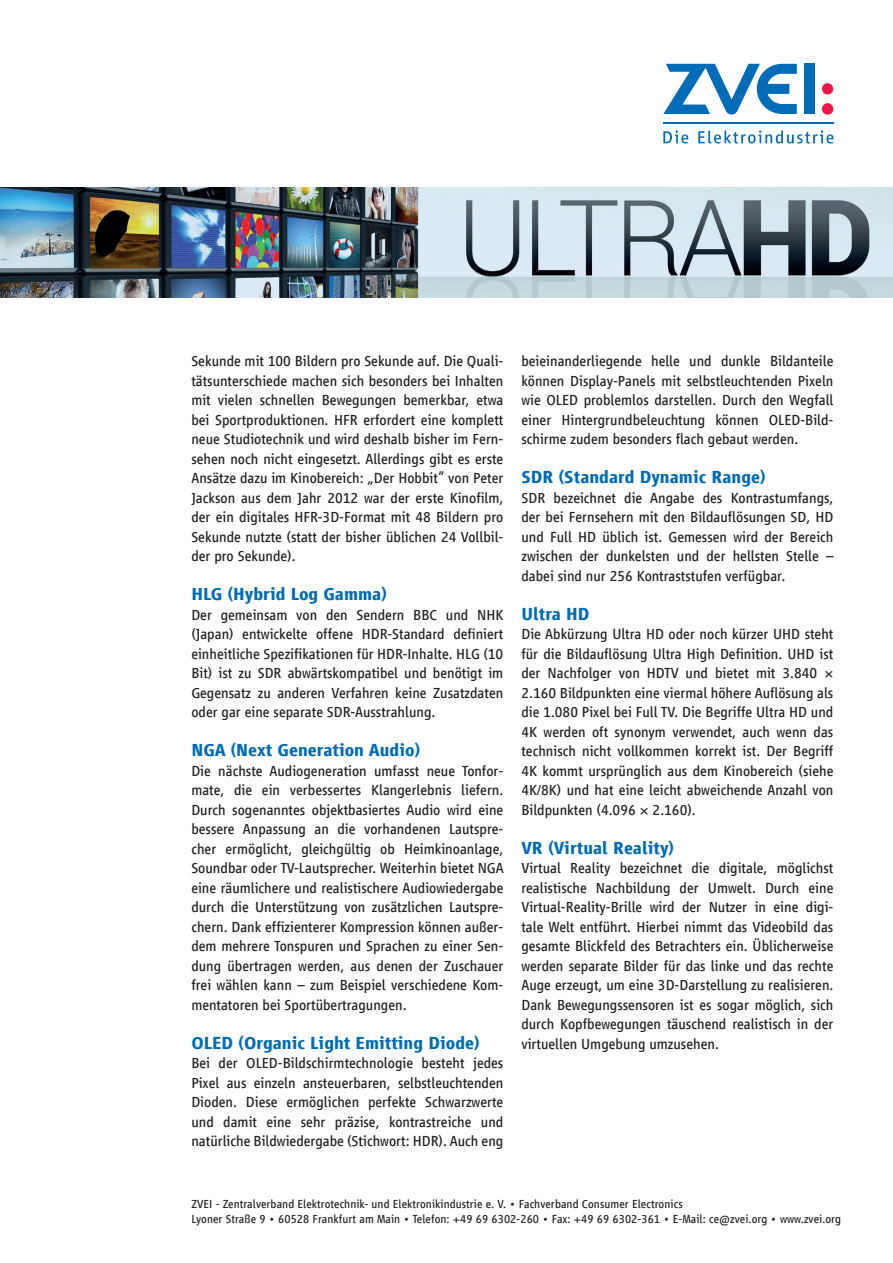
<style>
.page{position:relative;width:893px;height:1263px;background:#fff}
.page>*{position:absolute;margin:0;border:0;box-sizing:border-box;transform-origin:0 0}
.t1{font:700 18px "Vialog LT Com";color:#006cb7}
.t2{font:15px/19.5px "Vialog LT Com";color:#231f20;text-align:justify}
.t3{font:12px/15px "Vialog LT Com";letter-spacing:.005em;color:#231f20}
</style>
<div class="page">
<svg style="left:663px;top:64px;width:134px;height:51px"></svg>
<div style="left:804px;top:64px;width:10px;height:50px;background:#006cb7"></div>
<div style="left:822px;top:83px;width:11px;height:12px;background:#ed1845;border-radius:50%"></div>
<div style="left:822px;top:103px;width:11px;height:12px;background:#ed1845;border-radius:50%"></div>
<hr style="left:663px;top:122px;width:170px;height:1px;background:#006cb7">
<svg style="left:663px;top:131px;width:25px;height:12px"></svg>
<svg style="left:698px;top:130px;width:135px;height:13px"></svg>
<img style="left:0;top:187px;width:893px;height:111px">
<p class="t2" style="left:191px;top:351px;width:314px">Sekunde mit 100 Bildern pro Sekunde auf. Die Quali&shy;tätsunterschiede machen sich besonders bei Inhalten mit vielen schnellen Bewegungen bemerkbar, etwa bei Sportproduktionen. HFR erfordert eine komplett neue Studiotechnik und wird deshalb bisher im Fern&shy;sehen noch nicht eingesetzt. Allerdings gibt es erste Ansätze dazu im Kinobereich: „Der Hobbit“ von Peter Jackson aus dem Jahr 2012 war der erste Kinofilm, der ein digitales HFR-3D-Format mit 48 Bildern pro Sekunde nutzte (statt der bisher üblichen 24 Vollbil&shy;der pro Sekunde).</p>
<p class="t1" style="left:191px;top:584px;width:197px">HLG (Hybrid Log Gamma)</p>
<p class="t2" style="left:191px;top:605px;width:314px">Der gemeinsam von den Sendern BBC und NHK (Japan) entwickelte offene HDR-Standard definiert einheitliche Spezifikationen für HDR-Inhalte. HLG (10<br>Bit) ist zu SDR abwärtskompatibel und benötigt im Gegensatz zu anderen Verfahren keine Zusatzdaten oder gar eine separate SDR-Ausstrahlung.</p>
<p class="t1" style="left:191px;top:740px;width:231px">NGA (Next Generation Audio)</p>
<p class="t2" style="left:191px;top:761px;width:314px">Die nächste Audiogeneration umfasst neue Tonfor&shy;mate, die ein verbessertes Klangerlebnis liefern.<br>Durch sogenanntes objektbasiertes Audio wird eine bessere Anpassung an die vorhandenen Lautspre&shy;cher ermöglicht, gleichgültig ob Heimkinoanlage, Soundbar oder TV-Lautsprecher. Weiterhin bietet NGA eine räumlichere und realistischere Audiowiedergabe durch die Unterstützung von zusätzlichen Lautspre&shy;chern. Dank effizienterer Kompression können außer&shy;dem mehrere Tonspuren und Sprachen zu einer Sen&shy;dung übertragen werden, aus denen der Zuschauer frei wählen kann – zum Beispiel verschiedene Kom&shy;mentatoren bei Sportübertragungen.</p>
<p class="t1" style="left:191px;top:1033px;width:290px">OLED (Organic Light Emitting Diode)</p>
<p class="t2" style="left:191px;top:1053px;width:314px">Bei der OLED-Bildschirmtechnologie besteht jedes Pixel aus einzeln ansteuerbaren, selbstleuchtenden Dioden. Diese ermöglichen perfekte Schwarzwerte und damit eine sehr präzise, kontrastreiche und natürliche Bildwiedergabe (Stichwort: HDR). Auch eng</p>
<p class="t2" style="left:521px;top:351px;width:314px">beieinanderliegende helle und dunkle Bildanteile können Display-Panels mit selbstleuchtenden Pixeln wie OLED problemlos darstellen. Durch den Wegfall einer Hintergrundbeleuchtung können OLED-Bild&shy;schirme zudem besonders flach gebaut werden.</p>
<p class="t1" style="left:521px;top:467px;width:246px">SDR (Standard Dynamic Range)</p>
<p class="t2" style="left:521px;top:488px;width:314px">SDR bezeichnet die Angabe des Kontrastumfangs, der bei Fernsehern mit den Bildauflösungen SD, HD und Full HD üblich ist. Gemessen wird der Bereich zwischen der dunkelsten und der hellsten Stelle – dabei sind nur 256 Kontraststufen verfügbar.</p>
<p class="t1" style="left:521px;top:604px;width:70px">Ultra HD</p>
<p class="t2" style="left:521px;top:624px;width:314px">Die Abkürzung Ultra HD oder noch kürzer UHD steht für die Bildauflösung Ultra High Definition. UHD ist der Nachfolger von HDTV und bietet mit 3.840 × 2.160 Bildpunkten eine viermal höhere Auflösung als die 1.080 Pixel bei Full TV. Die Begriffe Ultra HD und 4K werden oft synonym verwendet, auch wenn das technisch nicht vollkommen korrekt ist. Der Begriff 4K kommt ursprünglich aus dem Kinobereich (siehe 4K/8K) und hat eine leicht abweichende Anzahl von Bildpunkten (4.096 × 2.160).</p>
<p class="t1" style="left:521px;top:838px;width:154px">VR (Virtual Reality)</p>
<p class="t2" style="left:521px;top:858px;width:314px">Virtual Reality bezeichnet die digitale, möglichst realistische Nachbildung der Umwelt. Durch eine Virtual-Reality-Brille wird der Nutzer in eine digi&shy;tale Welt entführt. Hierbei nimmt das Videobild das gesamte Blickfeld des Betrachters ein. Üblicherweise werden separate Bilder für das linke und das rechte Auge erzeugt, um eine 3D-Darstellung zu realisieren.<br>Dank Bewegungssensoren ist es sogar möglich, sich durch Kopfbewegungen täuschend realistisch in der virtuellen Umgebung umzusehen.</p>
<p class="t3" style="left:191px;top:1196px;width:651px">ZVEI - Zentralverband Elektrotechnik- und Elektronikindustrie e. V. • Fachverband Consumer Electronics<br>Lyoner Straße 9 • 60528 Frankfurt am Main • Telefon: +49 69 6302-260 • Fax: +49 69 6302-361 • E-Mail: ce@zvei.org • www.zvei.org</p>
</div>
